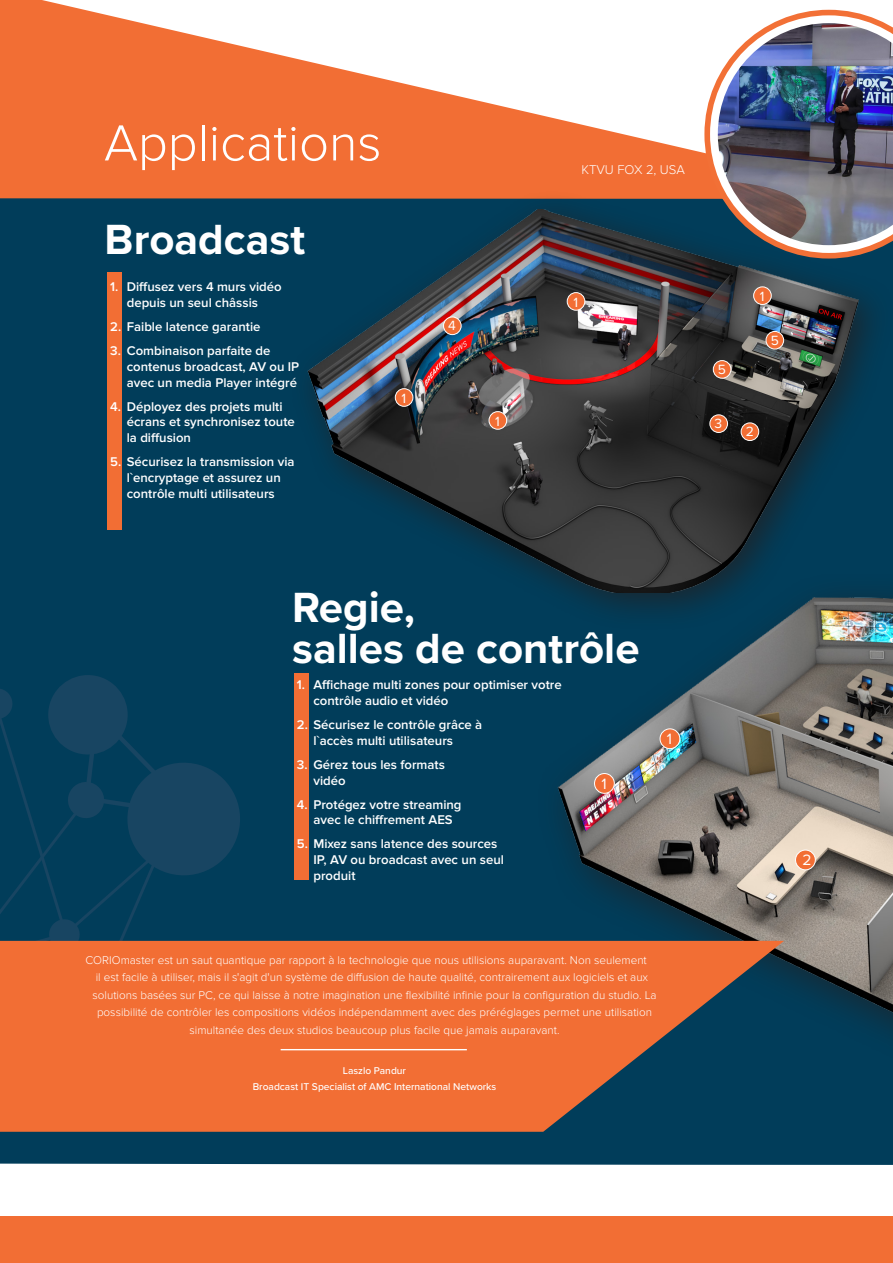
<style>
.page{position:relative;width:893px;height:1263px;background:#fff}
.page>*{position:absolute;margin:0;border:0;box-sizing:border-box;transform-origin:0 0}
.t1{font:300 52.5px "Proxima Nova";color:#fff}
.Headline_Table{font:700 43.8px "Proxima Nova";color:#fff}
.t2{font:15.45px "Proxima Nova";color:#fff}
.t3{font:13.8px "Proxima Nova";color:#fff}
.t4{font:600 13.2px/15.8px "Proxima Nova";color:#fff}
.Image_Info_Text{font:300 13.2px "Proxima Nova A";color:#fff}
.Light_Sub_Header{font:300 11.7px "Proxima Nova";color:#fff}
.Light_Sub_Header-2{font:500 10.2px "Proxima Nova";color:#fff}
</style>
<div class="page">
<svg style="left:0;top:0;width:836px;height:198px;fill:#f26e34"></svg>
<div style="left:0;top:198px;width:893px;height:967px;background:#013d5a"></div>
<div style="left:108px;top:272px;width:14px;height:258px;background:#f26e34"></div>
<div style="left:288px;top:189px;width:605px;height:442px;background:#231f20;opacity:.75"></div>
<img style="left:262px;top:210px;width:631px;height:382px">
<svg style="left:0;top:670px;width:246px;height:271px;background:#073f5c"></svg>
<svg style="left:704px;top:10px;width:189px;height:249px"></svg>
<img style="left:710px;top:15px;width:183px;height:238px">
<div style="left:294px;top:673px;width:15px;height:207px;background:#f26e34"></div>
<div style="left:0;top:1216px;width:893px;height:47px;background:#f26e34"></div>
<div style="left:395px;top:389px;width:18px;height:17px;background:#f26e34;border-radius:50%"></div>
<div style="left:395px;top:388px;width:18px;height:18px;border:1px solid #fff;border-radius:50%"></div>
<div style="left:567px;top:293px;width:18px;height:17px;background:#f26e34;border-radius:50%"></div>
<div style="left:567px;top:292px;width:18px;height:18px;border:1px solid #fff;border-radius:50%"></div>
<div style="left:489px;top:412px;width:18px;height:17px;background:#f26e34;border-radius:50%"></div>
<div style="left:489px;top:411px;width:18px;height:18px;border:1px solid #fff;border-radius:50%"></div>
<div style="left:443px;top:317px;width:18px;height:18px;background:#f26e34;border-radius:50%"></div>
<div style="left:443px;top:317px;width:18px;height:18px;border:1px solid #fff;border-radius:50%"></div>
<div style="left:754px;top:287px;width:17px;height:17px;background:#f26e34;border-radius:50%"></div>
<div style="left:753px;top:287px;width:18px;height:18px;border:1px solid #fff;border-radius:50%"></div>
<div style="left:741px;top:423px;width:18px;height:17px;background:#f26e34;border-radius:50%"></div>
<div style="left:741px;top:423px;width:18px;height:18px;border:1px solid #fff;border-radius:50%"></div>
<div style="left:710px;top:415px;width:17px;height:17px;background:#f26e34;border-radius:50%"></div>
<div style="left:710px;top:415px;width:18px;height:18px;border:1px solid #fff;border-radius:50%"></div>
<div style="left:713px;top:361px;width:18px;height:17px;background:#f26e34;border-radius:50%"></div>
<div style="left:713px;top:360px;width:18px;height:18px;border:1px solid #fff;border-radius:50%"></div>
<div style="left:535px;top:571px;width:358px;height:522px;background:#013d5a"></div>
<img style="left:455px;top:568px;width:438px;height:463px">
<div style="left:594px;top:773px;width:20px;height:20px;background:#f26e34;border-radius:50%"></div>
<div style="left:594px;top:773px;width:20px;height:20px;border:1px solid #fff;border-radius:50%"></div>
<div style="left:660px;top:729px;width:20px;height:20px;background:#f26e34;border-radius:50%"></div>
<div style="left:660px;top:729px;width:20px;height:20px;border:1px solid #fff;border-radius:50%"></div>
<div style="left:795px;top:850px;width:20px;height:20px;background:#f26e34;border-radius:50%"></div>
<div style="left:795px;top:850px;width:20px;height:20px;border:1px solid #fff;border-radius:50%"></div>
<div style="left:766px;top:331px;width:18px;height:18px;background:#f26e34;border-radius:50%"></div>
<div style="left:766px;top:331px;width:18px;height:18px;border:1px solid #fff;border-radius:50%"></div>
<svg style="left:0;top:941px;width:784px;height:191px;background:#cc6639"></svg>
<hr style="left:281px;top:1049px;width:186px;height:1px;background:#fff">
<p class="t1" style="left:104px;top:113px;width:279px">Applications</p>
<p class="Headline_Table" style="left:105px;top:207px;width:202px">Broadcast</p>
<p class="t4" style="left:110px;top:279px;width:173px;text-align:center">1. Diffusez vers 4 murs vidéo depuis un seul châssis</p>
<p class="t4" style="left:110px;top:319px;width:152px">2. Faible latence garantie</p>
<p class="t4" style="left:127px;top:343px;width:174px;text-indent:-17px">3. Combinaison parfaite de contenus broadcast, AV ou IP avec un media Player intégré</p>
<p class="t4" style="left:127px;top:399px;width:170px;text-indent:-17px">4. Déployez des projets multi écrans et synchronisez toute la diffusion</p>
<p class="t4" style="left:110px;top:454px;width:186px;text-align:center">5. Sécurisez la transmission via l`encryptage et assurez un contrôle multi utilisateurs</p>
<p class="t3" style="left:401px;top:390px;width:6px">1</p>
<p class="t3" style="left:448px;top:318px;width:9px">4</p>
<p class="t3" style="left:495px;top:413px;width:6px">1</p>
<p class="Image_Info_Text" style="left:581px;top:163px;width:105px">KTVU FOX 2, USA</p>
<p class="t3" style="left:573px;top:294px;width:6px">1</p>
<p class="t3" style="left:718px;top:361px;width:10px">5</p>
<p class="t3" style="left:714px;top:416px;width:9px">3</p>
<p class="t3" style="left:760px;top:288px;width:6px">1</p>
<p class="t3" style="left:771px;top:332px;width:10px">5</p>
<p class="t3" style="left:746px;top:424px;width:10px">2</p>
<p class="Headline_Table" style="left:292px;top:575px;width:124px">Regie,</p>
<p class="Headline_Table" style="left:292px;top:615px;width:349px">salles de contrôle</p>
<p class="t4" style="left:313px;top:677px;width:250px;text-indent:-17px">1. Affichage multi zones pour optimiser votre contrôle audio et vidéo</p>
<p class="t4" style="left:313px;top:717px;width:170px;text-indent:-17px">2. Sécurisez le contrôle grâce à l`accès multi utilisateurs</p>
<p class="t4" style="left:313px;top:757px;width:133px;text-indent:-17px">3. Gérez tous les formats vidéo</p>
<p class="t4" style="left:297px;top:797px;width:166px;text-align:center">4. Protégez votre streaming avec le chiffrement AES</p>
<p class="t4" style="left:313px;top:836px;width:192px;text-indent:-17px">5. Mixez sans latence des sources<br>IP, AV ou broadcast avec un seul produit</p>
<p class="t2" style="left:601px;top:775px;width:7px">1</p>
<p class="t2" style="left:667px;top:730px;width:7px">1</p>
<p class="Light_Sub_Header" style="left:85px;top:953px;width:563px">CORIOmaster est un saut quantique par rapport à la technologie que nous utilisions auparavant. Non seulement</p>
<p class="Light_Sub_Header" style="left:96px;top:971px;width:554px">il est facile à utiliser, mais il s'agit d'un système de diffusion de haute qualité, contrairement aux logiciels et aux</p>
<p class="Light_Sub_Header" style="left:93px;top:988px;width:565px">solutions basées sur PC, ce qui laisse à notre imagination une flexibilité infinie pour la configuration du studio. La</p>
<p class="Light_Sub_Header" style="left:97px;top:1006px;width:556px">possibilité de contrôler les compositions vidéos indépendamment avec des préréglages permet une utilisation</p>
<p class="Light_Sub_Header" style="left:189px;top:1023px;width:372px">simultanée des deux studios beaucoup plus facile que jamais auparavant.</p>
<p class="Light_Sub_Header-2" style="left:343px;top:1063px;width:65px">Laszlo Pandur</p>
<p class="Light_Sub_Header-2" style="left:253px;top:1079px;width:245px">Broadcast IT Specialist of AMC International Networks</p>
<p class="t2" style="left:802px;top:851px;width:11px">2</p>
</div>
